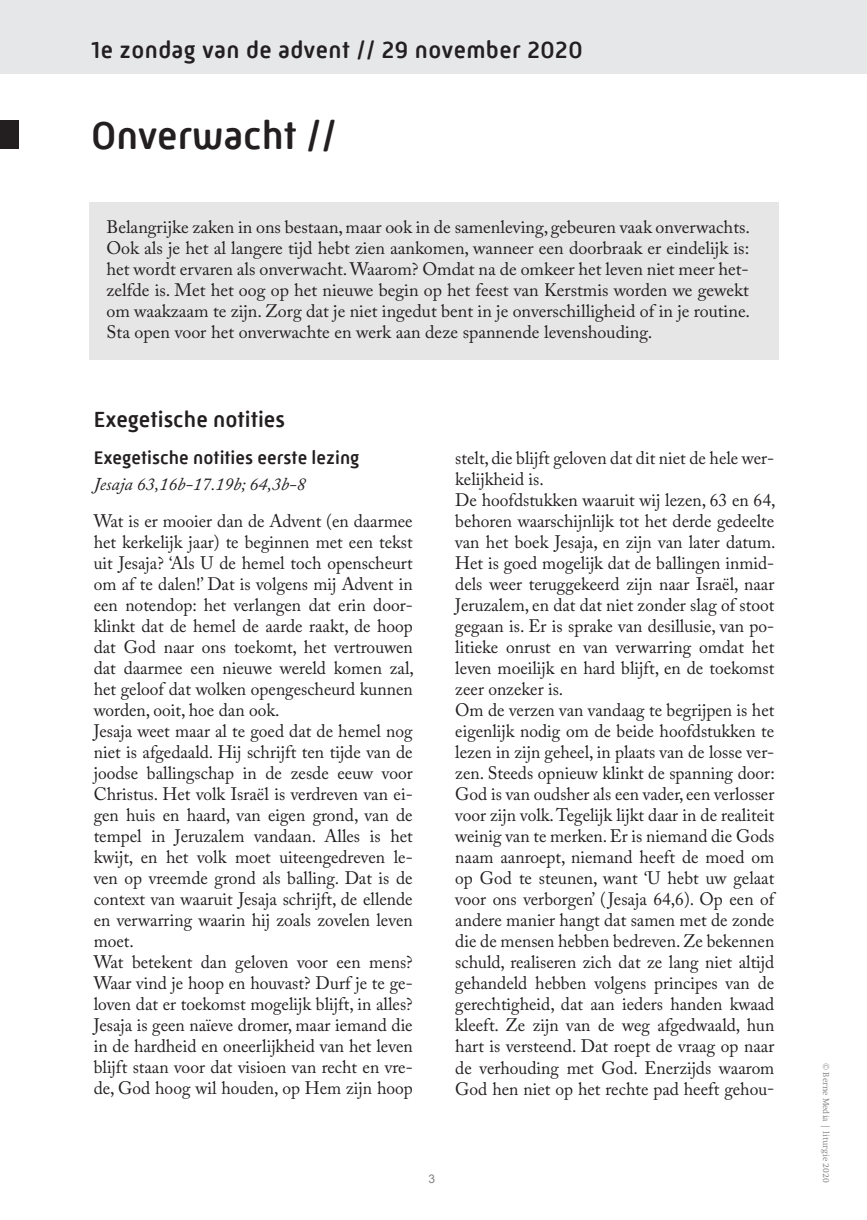
<style>
.page{position:relative;width:867px;height:1220px;background:#fff}
.page>*{position:absolute;margin:0;border:0;box-sizing:border-box;transform-origin:0 0}
.t1{font:500 39.9px "Mic 32 New Rounded W00";color:#231f20}
.t2{font:500 24px "Mic 32 New Rounded W00";letter-spacing:.02em;color:#231f20}
.t3{font:500 22.5px "Mic 32 New Rounded W00";color:#231f20}
.t4{font:500 18.75px "Mic 32 New Rounded W00";color:#231f20}
.t5{font:18px/21px "Adobe Caslon Pro";color:#231f20}
.t6{font:italic 18px "Adobe Caslon Pro";color:#231f20}
.t7{font:12px "Arial";color:#808285}
.t8{font:300 9px "Swift EF";color:#808285}
</style>
<div class="page">
<div style="left:6px;top:0;width:861px;height:74px;background:#e6e7e9"></div>
<div style="left:0;top:121px;width:19px;height:28px;background:#231f20"></div>
<div style="left:89px;top:203px;width:689px;height:157px;background:#e6e6e6"></div>
<svg style="left:0;top:0;width:6px;height:7px"></svg>
<h2 class="t2" style="left:91px;top:36px;width:493px">1e zondag van de advent // 29 november 2020</h2>
<h1 class="t1" style="left:91px;top:113px;width:247px">Onverwacht //</h1>
<p class="t5" style="left:106px;top:216px;width:645px;text-align:justify">Belangrijke zaken in ons bestaan, maar ook in de samenleving, gebeuren vaak onverwachts.<br>Ook als je het al langere tijd hebt zien aankomen, wanneer een doorbraak er eindelijk is: het wordt ervaren als onverwacht. Waarom? Omdat na de omkeer het leven niet meer het&shy;zelfde is. Met het oog op het nieuwe begin op het feest van Kerstmis worden we gewekt om waakzaam te zijn. Zorg dat je niet ingedut bent in je onverschilligheid of in je routine.<br>Sta open voor het onverwachte en werk aan deze spannende levenshouding.</p>
<p class="t3" style="left:94px;top:406px;width:193px">Exegetische notities</p>
<p class="t4" style="left:94px;top:447px;width:267px">Exegetische notities eerste lezing</p>
<p class="t6" style="left:94px;top:473px;width:213px">Jesaja 63,16b-17.19b; 64,3b-8</p>
<p class="t5" style="left:94px;top:510px;width:322px">Wat is er mooier dan de Advent (en daarmee het kerkelijk jaar) te beginnen met een tekst uit Jesaja? ‘Als U de hemel toch openscheurt om af te dalen!’ Dat is volgens mij Advent in een notendop: het verlangen dat erin door&shy;klinkt dat de hemel de aarde raakt, de hoop dat God naar ons toekomt, het vertrouwen dat daarmee een nieuwe wereld komen zal, het geloof dat wolken opengescheurd kunnen worden, ooit, hoe dan ook.<br>Jesaja weet maar al te goed dat de hemel nog niet is afgedaald. Hij schrijft ten tijde van de joodse ballingschap in de zesde eeuw voor Christus. Het volk Israël is verdreven van ei&shy;gen huis en haard, van eigen grond, van de tempel in Jeruzalem vandaan. Alles is het kwijt, en het volk moet uiteengedreven le&shy;ven op vreemde grond als balling. Dat is de context van waaruit Jesaja schrijft, de ellende en verwarring waarin hij zoals zovelen leven moet.<br>Wat betekent dan geloven voor een mens?<br>Waar vind je hoop en houvast? Durf je te ge&shy;loven dat er toekomst mogelijk blijft, in alles?<br>Jesaja is geen naïeve dromer, maar iemand die in de hardheid en oneerlijkheid van het leven blijft staan voor dat visioen van recht en vre&shy;de, God hoog wil houden, op Hem zijn hoop</p>
<p class="t5" style="left:455px;top:447px;width:322px">stelt, die blijft geloven dat dit niet de hele wer&shy;kelijkheid is.<br>De hoofdstukken waaruit wij lezen, 63 en 64, behoren waarschijnlijk tot het derde gedeelte van het boek Jesaja, en zijn van later datum.<br>Het is goed mogelijk dat de ballingen inmid&shy;dels weer teruggekeerd zijn naar Israël, naar Jeruzalem, en dat dat niet zonder slag of stoot gegaan is. Er is sprake van desillusie, van po&shy;litieke onrust en van verwarring omdat het leven moeilijk en hard blijft, en de toekomst zeer onzeker is.<br>Om de verzen van vandaag te begrijpen is het eigenlijk nodig om de beide hoofdstukken te lezen in zijn geheel, in plaats van de losse ver&shy;zen. Steeds opnieuw klinkt de spanning door:<br>God is van oudsher als een vader, een verlosser voor zijn volk. Tegelijk lijkt daar in de realiteit weinig van te merken. Er is niemand die Gods naam aanroept, niemand heeft de moed om op God te steunen, want ‘U hebt uw gelaat voor ons verborgen’ ( Jesaja 64,6). Op een of andere manier hangt dat samen met de zonde die de mensen hebben bedreven. Ze bekennen schuld, realiseren zich dat ze lang niet altijd gehandeld hebben volgens principes van de gerechtigheid, dat aan ieders handen kwaad kleeft. Ze zijn van de weg afgedwaald, hun hart is versteend. Dat roept de vraag op naar de verhouding met God. Enerzijds waarom God hen niet op het rechte pad heeft gehou-</p>
<p class="t7" style="left:428px;top:1171px;width:8px">3</p>
<p class="t8" style="left:831px;top:1063px;width:121px;rotate:90deg">© Berne Media | liturgie 2020</p>
</div>
